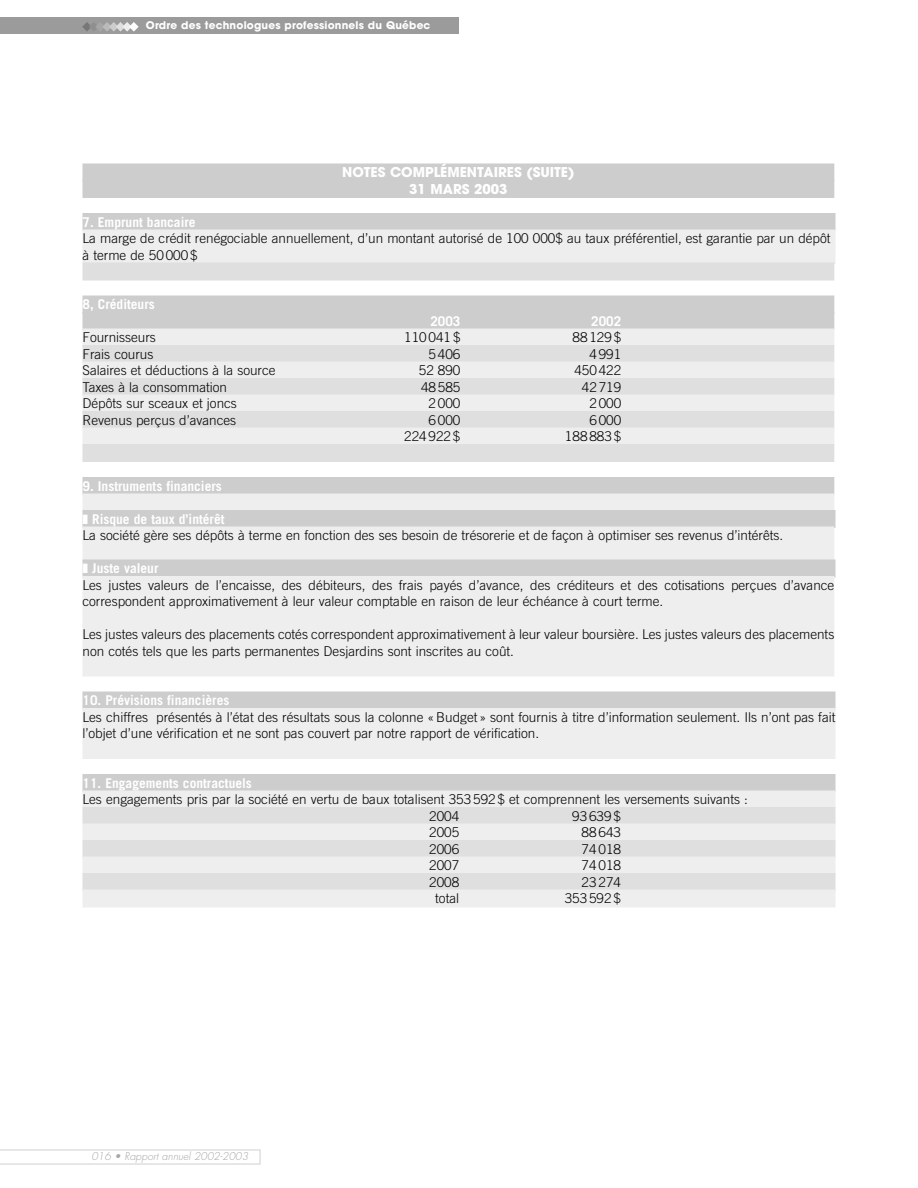
<style>
.page{position:relative;width:918px;height:1188px;background:#fff}
.page>*{position:absolute;margin:0;border:0;box-sizing:border-box;transform-origin:0 0}
.t1{font:300 13.5px/16.5px "Trade Gothic";color:#000}
.t2{font:700 13.5px "Trade Gothic";color:#fff}
.t3{font:700 13.5px/16.5px "Avant Garde";color:#fff;text-align:center}
.t4{font:700 10.5px "Avant Garde";letter-spacing:.02em;color:#fff}
.t5{font:italic 300 10.5px "Futura";color:#a6a6a6}
.s1{color:#fff}
.s2{font-weight:700;color:#fff}
</style>
<div class="page">
<div style="left:0;top:17px;width:459px;height:17px;background:#9b9b9b"></div>
<svg style="left:0;top:1149px;width:261px;height:16px"></svg>
<svg style="left:82px;top:22px;width:57px;height:10px"></svg>
<div style="left:82px;top:164px;width:752px;height:18px;background:#cdcdcd"></div>
<div style="left:82px;top:180px;width:752px;height:18px;background:#cdcdcd"></div>
<div style="left:82px;top:213px;width:754px;height:18px;background:#cdcdcd"></div>
<div style="left:82px;top:230px;width:754px;height:18px;background:#eee"></div>
<div style="left:82px;top:246px;width:754px;height:18px;background:#eee"></div>
<div style="left:82px;top:262px;width:752px;height:18px;background:#dfdfdf"></div>
<div style="left:82px;top:296px;width:752px;height:18px;background:#cdcdcd"></div>
<div style="left:82px;top:312px;width:752px;height:18px;background:#cdcdcd"></div>
<div style="left:82px;top:328px;width:752px;height:18px;background:#eee"></div>
<div style="left:82px;top:345px;width:752px;height:18px;background:#dfdfdf"></div>
<div style="left:82px;top:362px;width:752px;height:18px;background:#eee"></div>
<div style="left:82px;top:378px;width:752px;height:18px;background:#dfdfdf"></div>
<div style="left:82px;top:394px;width:752px;height:18px;background:#eee"></div>
<div style="left:82px;top:411px;width:752px;height:18px;background:#dfdfdf"></div>
<div style="left:82px;top:428px;width:752px;height:18px;background:#eee"></div>
<div style="left:82px;top:444px;width:752px;height:18px;background:#dfdfdf"></div>
<div style="left:82px;top:477px;width:752px;height:18px;background:#cdcdcd"></div>
<div style="left:82px;top:494px;width:752px;height:18px;background:#eee"></div>
<div style="left:82px;top:510px;width:754px;height:18px;background:#cdcdcd"></div>
<div style="left:82px;top:526px;width:752px;height:18px;background:#eee"></div>
<div style="left:82px;top:543px;width:752px;height:18px;background:#eee"></div>
<div style="left:82px;top:560px;width:754px;height:18px;background:#cdcdcd"></div>
<div style="left:82px;top:576px;width:752px;height:18px;background:#eee"></div>
<div style="left:82px;top:592px;width:752px;height:18px;background:#eee"></div>
<div style="left:82px;top:609px;width:752px;height:18px;background:#eee"></div>
<div style="left:82px;top:626px;width:752px;height:18px;background:#eee"></div>
<div style="left:82px;top:642px;width:752px;height:18px;background:#eee"></div>
<div style="left:82px;top:658px;width:752px;height:18px;background:#eee"></div>
<div style="left:82px;top:692px;width:754px;height:18px;background:#cdcdcd"></div>
<div style="left:82px;top:708px;width:754px;height:18px;background:#eee"></div>
<div style="left:82px;top:724px;width:754px;height:18px;background:#eee"></div>
<div style="left:82px;top:741px;width:754px;height:18px;background:#eee"></div>
<div style="left:82px;top:774px;width:754px;height:18px;background:#cdcdcd"></div>
<div style="left:82px;top:790px;width:754px;height:18px;background:#eee"></div>
<div style="left:82px;top:807px;width:754px;height:18px;background:#dfdfdf"></div>
<div style="left:82px;top:824px;width:754px;height:18px;background:#eee"></div>
<div style="left:82px;top:840px;width:754px;height:18px;background:#dfdfdf"></div>
<div style="left:82px;top:856px;width:754px;height:18px;background:#eee"></div>
<div style="left:82px;top:873px;width:754px;height:18px;background:#dfdfdf"></div>
<div style="left:82px;top:890px;width:754px;height:18px;background:#eee"></div>
<p class="t4" style="left:146px;top:22px;width:286px">Ordre des technologues professionnels du Québec</p>
<p class="t3" style="left:342px;top:165px;width:234px">NOTES COMPLÉMENTAIRES (SUITE)<br>31 MARS 2003</p>
<p class="t2" style="left:82px;top:217px;width:115px">7. Emprunt bancaire</p>
<p class="t1" style="left:82px;top:231px;width:750px">La marge de crédit renégociable annuellement, d’un montant autorisé de 100 000$ au taux préférentiel, est garantie par un dépôt à terme de 50 000 $</p>
<p class="t2" style="left:82px;top:299px;width:74px">8, Créditeurs</p>
<p class="t2" style="left:430px;top:316px;width:32px">2003</p>
<p class="t2" style="left:591px;top:316px;width:32px">2002</p>
<p class="t1" style="left:82px;top:330px;width:75px">Fournisseurs</p>
<p class="t1" style="left:404px;top:330px;width:58px">110 041 $</p>
<p class="t1" style="left:573px;top:330px;width:50px">88 129 $</p>
<p class="t1" style="left:82px;top:347px;width:72px">Frais courus</p>
<p class="t1" style="left:429px;top:347px;width:33px">5 406</p>
<p class="t1" style="left:589px;top:347px;width:33px">4 991</p>
<p class="t1" style="left:82px;top:363px;width:195px">Salaires et déductions à la source</p>
<p class="t1" style="left:419px;top:363px;width:43px">52 890</p>
<p class="t1" style="left:574px;top:363px;width:48px">450 422</p>
<p class="t1" style="left:82px;top:380px;width:146px">Taxes à la consommation</p>
<p class="t1" style="left:421px;top:380px;width:41px">48 585</p>
<p class="t1" style="left:582px;top:380px;width:41px">42 719</p>
<p class="t1" style="left:82px;top:396px;width:156px">Dépôts sur sceaux et joncs</p>
<p class="t1" style="left:429px;top:396px;width:33px">2 000</p>
<p class="t1" style="left:589px;top:396px;width:33px">2 000</p>
<p class="t1" style="left:82px;top:413px;width:155px">Revenus perçus d’avances</p>
<p class="t1" style="left:429px;top:413px;width:33px">6 000</p>
<p class="t1" style="left:589px;top:413px;width:33px">6 000</p>
<p class="t1" style="left:404px;top:429px;width:58px">224 922 $</p>
<p class="t1" style="left:565px;top:429px;width:58px">188 883 $</p>
<p class="t2" style="left:82px;top:481px;width:141px">9. Instruments financiers</p>
<p class="t1" style="left:82px;top:512px;width:702px"><span class="s1">❚</span> <span class="s2">Risque de taux d’intérêt<br></span>La société gère ses dépôts à terme en fonction des ses besoin de trésorerie et de façon à optimiser ses revenus d’intérêts.</p>
<p class="t1" style="left:82px;top:561px;width:753px"><span class="s1">❚</span> <span class="s2">Juste valeur<br></span>Les justes valeurs de l’encaisse, des débiteurs, des frais payés d’avance, des créditeurs et des cotisations perçues d’avance correspondent approximativement à leur valeur comptable en raison de leur échéance à court terme.</p>
<p class="t1" style="left:82px;top:627px;width:753px">Les justes valeurs des placements cotés correspondent approximativement à leur valeur boursière. Les justes valeurs des placements non cotés tels que les parts permanentes Desjardins sont inscrites au coût.</p>
<p class="t2" style="left:82px;top:695px;width:148px">10. Prévisions financières</p>
<p class="t1" style="left:82px;top:710px;width:755px">Les chiffres présentés à l’état des résultats sous la colonne « Budget » sont fournis à titre d’information seulement. Ils n’ont pas fait l’objet d’une vérification et ne sont pas couvert par notre rapport de vérification.</p>
<p class="t2" style="left:82px;top:778px;width:171px">11. Engagements contractuels</p>
<p class="t1" style="left:429px;top:792px;width:320px;text-indent:-347px">Les engagements pris par la société en vertu de baux totalisent 353 592 $ et comprennent les versements suivants :<br>2004</p>
<p class="t1" style="left:572px;top:809px;width:50px">93 639 $</p>
<p class="t5" style="left:91px;top:1151px;width:158px">016 • Rapport annuel 2002-2003</p>
<p class="t1" style="left:429px;top:825px;width:32px">2005</p>
<p class="t1" style="left:582px;top:825px;width:41px">88 643</p>
<p class="t1" style="left:429px;top:842px;width:32px">2006</p>
<p class="t1" style="left:582px;top:842px;width:41px">74 018</p>
<p class="t1" style="left:429px;top:858px;width:32px">2007</p>
<p class="t1" style="left:582px;top:858px;width:41px">74 018</p>
<p class="t1" style="left:429px;top:875px;width:32px">2008</p>
<p class="t1" style="left:582px;top:875px;width:41px">23 274</p>
<p class="t1" style="left:435px;top:891px;width:25px">total</p>
<p class="t1" style="left:565px;top:891px;width:58px">353 592 $</p>
</div>
